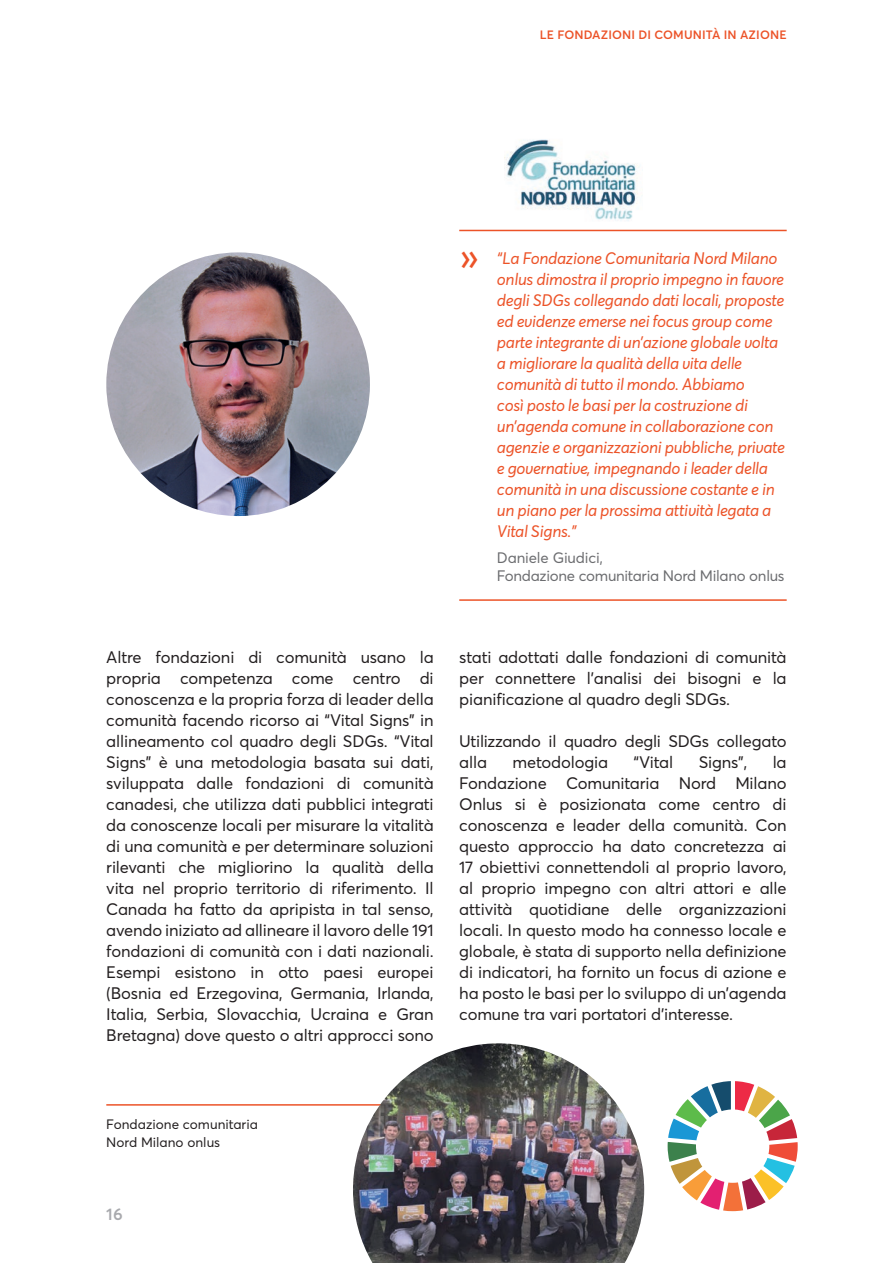
<style>
.page{position:relative;width:893px;height:1263px;background:#fff}
.page>*{position:absolute;margin:0;border:0;box-sizing:border-box;transform-origin:0 0}
.t1{font:37.5px "Meta OT";color:#ec5328}
.t2{font:16.5px/21px "Averta Std";letter-spacing:-.01em;color:#231f20;text-align:justify}
.t3{font:italic 16.5px/21px "Averta Std";letter-spacing:-.02em;color:#ec5328}
.t4{font:600 16.5px "Averta Std";color:#a8a9ad}
.t5{font:15px/18px "Averta Std";letter-spacing:-.02em;color:#6c6d70}
.t6{font:13.5px/18px "Averta Std";color:#231f20}
.t7{font:600 12px "Averta Std";letter-spacing:.01em;color:#ec5328}
</style>
<div class="page">
<hr style="left:106px;top:1104px;width:296px;height:2px;background:#ec5328">
<img style="left:353px;top:1043px;width:291px;height:220px">
<img style="left:506px;top:139px;width:132px;height:82px">
<img style="left:106px;top:252px;width:264px;height:264px;border-radius:132px">
<svg style="left:668px;top:1081px;width:130px;height:130px"></svg>
<hr style="left:459px;top:230px;width:328px;height:1px;background:#ec5328">
<hr style="left:459px;top:599px;width:328px;height:2px;background:#ec5328">
<p class="t7" style="left:540px;top:27px;width:248px">LE FONDAZIONI DI COMUNITÀ IN AZIONE</p>
<h1 class="t1" style="left:460px;top:233px;width:21px">»</h1>
<p class="t3" style="left:497px;top:248px;width:290px">“La Fondazione Comunitaria Nord Milano onlus dimostra il proprio impegno in favore degli SDGs collegando dati locali, proposte ed evidenze emerse nei focus group come parte integrante di un’azione globale volta a migliorare la qualità della vita delle comunità di tutto il mondo. Abbiamo<br>così posto le basi per la costruzione di un’agenda comune in collaborazione con agenzie e organizzazioni pubbliche, private e governative, impegnando i leader della comunità in una discussione costante e in un piano per la prossima attività legata a Vital Signs.”</p>
<p class="t5" style="left:497px;top:548px;width:289px">Daniele Giudici,<br>Fondazione comunitaria Nord Milano onlus</p>
<p class="t2" style="left:106px;top:647px;width:329px">Altre fondazioni di comunità usano la propria competenza come centro di conoscenza e la propria forza di leader della comunità facendo ricorso ai “Vital Signs” in allineamento col quadro degli SDGs. “Vital Signs” è una metodologia basata sui dati, sviluppata dalle fondazioni di comunità canadesi, che utilizza dati pubblici integrati da conoscenze locali per misurare la vitalità di una comunità e per determinare soluzioni rilevanti che migliorino la qualità della vita nel proprio territorio di riferimento. Il Canada ha fatto da apripista in tal senso, avendo iniziato ad allineare il lavoro delle 191 fondazioni di comunità con i dati nazionali.<br>Esempi esistono in otto paesi europei (Bosnia ed Erzegovina, Germania, Irlanda, Italia, Serbia, Slovacchia, Ucraina e Gran Bretagna) dove questo o altri approcci sono</p>
<p class="t2" style="left:459px;top:647px;width:329px">stati adottati dalle fondazioni di comunità per connettere l’analisi dei bisogni e la pianificazione al quadro degli SDGs.</p>
<p class="t2" style="left:459px;top:731px;width:329px">Utilizzando il quadro degli SDGs collegato alla</p>
<p class="t2" style="left:459px;top:752px;width:329px;text-indent:313px">la Fondazione Comunitaria Nord Milano Onlus si è posizionata come centro di conoscenza e leader della comunità. Con questo approccio ha dato concretezza ai 17 obiettivi connettendoli al proprio lavoro, al proprio impegno con altri attori e alle attività quotidiane delle organizzazioni locali. In questo modo ha connesso locale e globale, è stata di supporto nella definizione di indicatori, ha fornito un focus di azione e ha posto le basi per lo sviluppo di un’agenda comune tra vari portatori d’interesse.</p>
<p class="t2" style="left:512px;top:752px;width:97px">metodologia</p>
<p class="t2" style="left:634px;top:752px;width:41px">“Vital</p>
<p class="t2" style="left:699px;top:752px;width:50px">Signs”,</p>
<p class="t6" style="left:106px;top:1115px;width:153px">Fondazione comunitaria<br>Nord Milano onlus</p>
<p class="t4" style="left:106px;top:1204px;width:18px">16</p>
</div>
